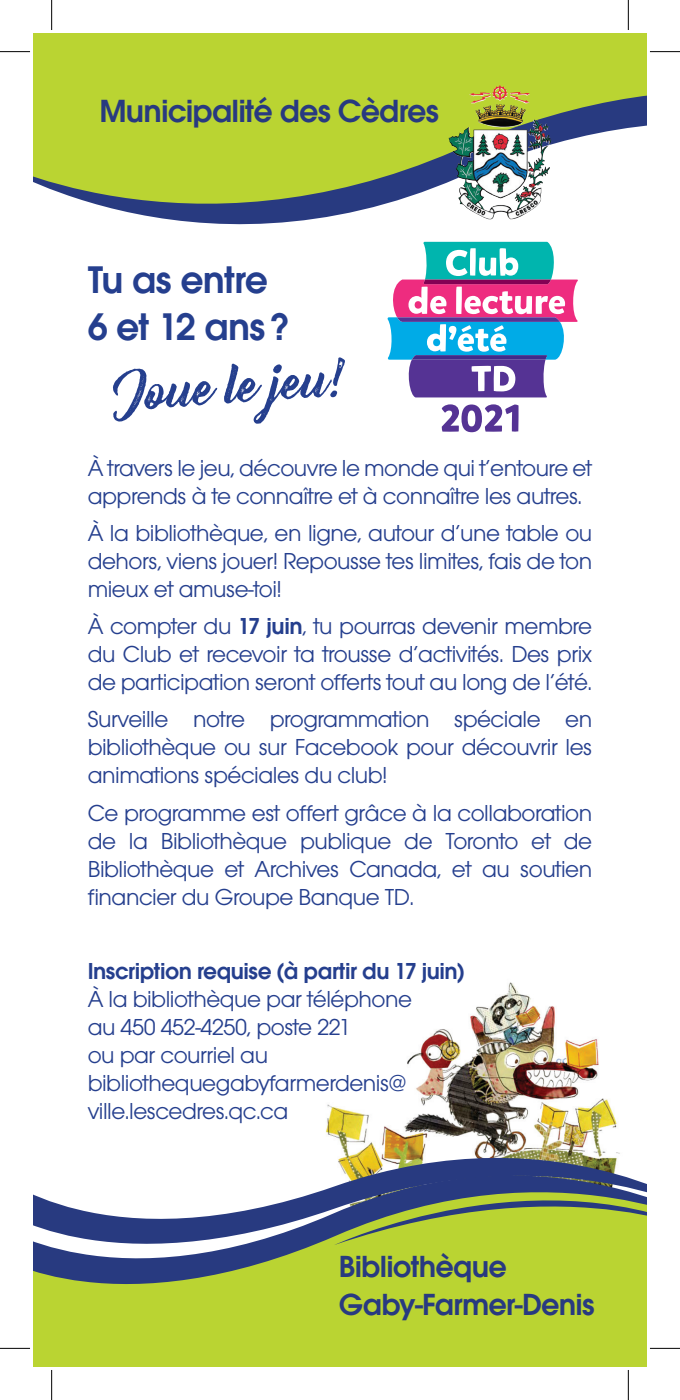
<style>
.page{position:relative;width:680px;height:1400px;background:#fff}
.page>*{position:absolute;margin:0;border:0;box-sizing:border-box;transform-origin:0 0}
.t1{font:48px "Bernadette Rough";color:#253f8e}
.t2{font:600 40px/47px "Avant Garde ITC";letter-spacing:-.02em;color:#253f8e}
.t3{font:600 33.2px "Avant Garde ITC";letter-spacing:-.025em;color:#283a80}
.t4{font:600 31.8px/38px "Avant Garde ITC";letter-spacing:-.025em;color:#283a80}
.t5{font:24px/28px "Avant Garde ITC";letter-spacing:-.02em;color:#253f8e;text-align:justify}
.t6{font:600 24px "Avant Garde ITC";letter-spacing:-.02em;color:#253f8e}
.s1{font-weight:600}
</style>
<div class="page">
<img style="left:327px;top:982px;width:283px;height:124px">
<div style="left:34px;top:1330px;width:612px;height:36px;background:#bad432"></div>
<img style="left:327px;top:1106px;width:288px;height:12px">
<svg style="left:34px;top:1118px;width:612px;height:212px"></svg>
<svg style="left:334px;top:1148px;width:312px;height:96px;background:#829269"></svg>
<svg style="left:34px;top:34px;width:612px;height:248px;fill:#bad432"></svg>
<img style="left:469px;top:85px;width:60px;height:19px">
<svg style="left:387px;top:242px;width:190px;height:155px"></svg>
<svg style="left:441px;top:404px;width:77px;height:28px"></svg>
<hr style="left:0;top:51px;width:30px;height:1px;background:#000">
<hr style="left:649px;top:51px;width:30px;height:1px;background:#000">
<hr style="left:0;top:1347px;width:30px;height:1px;background:#000">
<hr style="left:649px;top:1347px;width:30px;height:1px;background:#000">
<hr style="left:51px;top:0;width:1px;height:30px;background:#000">
<hr style="left:51px;top:1369px;width:1px;height:30px;background:#000">
<hr style="left:627px;top:0;width:1px;height:30px;background:#000">
<hr style="left:627px;top:1369px;width:1px;height:30px;background:#000">
<h3 class="t3" style="left:99px;top:92px;width:341px">Municipalité des Cèdres</h3>
<h2 class="t2" style="left:88px;top:256px;width:202px">Tu as entre<br>6 et 12 ans ?</h2>
<h1 class="t1" style="left:111px;top:355px;width:242px;rotate:-4deg">Joue le jeu!</h1>
<p class="t5" style="left:88px;top:454px;width:506px">À travers le jeu, découvre le monde qui t’entoure et apprends à te connaître et à connaître les autres.</p>
<p class="t5" style="left:88px;top:519px;width:506px">À la bibliothèque, en ligne, autour d’une table ou dehors, viens jouer! Repousse tes limites, fais de ton mieux et amuse-toi!</p>
<p class="t5" style="left:88px;top:612px;width:506px">À compter du <span class="s1">17 juin</span>, tu pourras devenir membre du Club et recevoir ta trousse d’activités. Des prix de participation seront offerts tout au long de l’été.</p>
<p class="t5" style="left:88px;top:705px;width:506px">Surveille notre programmation spéciale en bibliothèque ou sur Facebook pour découvrir les animations spéciales du club!</p>
<p class="t5" style="left:88px;top:798px;width:506px">Ce programme est offert grâce à la collaboration de la Bibliothèque publique de Toronto et de Bibliothèque et Archives Canada, et au soutien financier du Groupe Banque TD.</p>
<p class="t6" style="left:88px;top:956px;width:378px">Inscription requise (à partir du 17 juin)</p>
<p class="t5" style="left:88px;top:984px;width:325px;text-align:left">À la bibliothèque par téléphone au 450 452-4250, poste 221<br>ou par courriel au bibliothequegabyfarmerdenis@ ville.lescedres.qc.ca</p>
<h3 class="t4" style="left:339px;top:1247px;width:257px">Bibliothèque<br>Gaby-Farmer-Denis</h3>
</div>
